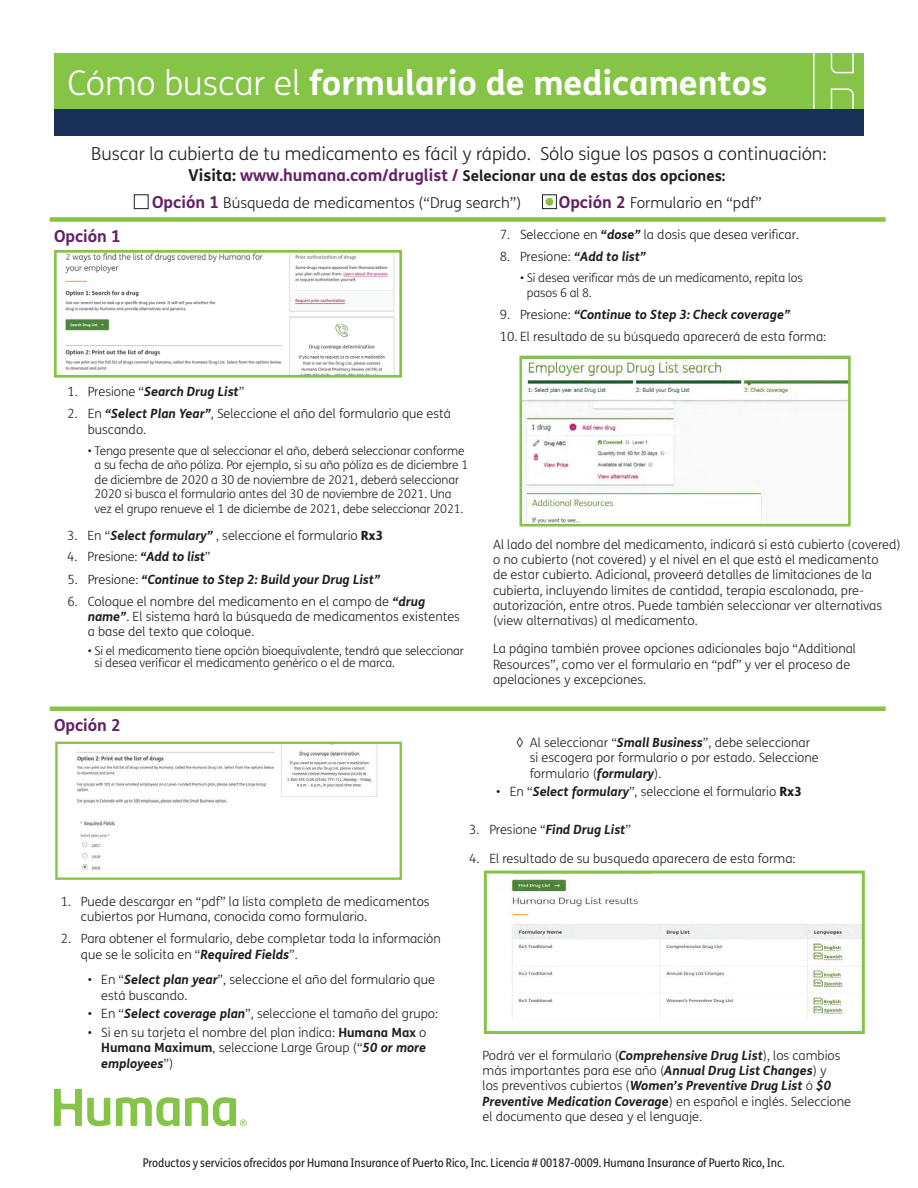
<style>
.page{position:relative;width:918px;height:1188px;background:#fff}
.page>*{position:absolute;margin:0;border:0;box-sizing:border-box;transform-origin:0 0}
.t1{font:700 34.05px "FS Humana";color:#fff}
.t2{font:300 18px "FS Humana";color:#201d1e}
.t3{font:700 16.5px "FS Humana";color:#632365}
.t4{font:300 15px/26.5px "FS Humana";color:#201d1e}
.t5{font:300 12.75px/15.3px "FS Humana";color:#201d1e}
.t6{font:italic 700 12.75px "FS Humana";color:#201d1e}
.t7{font:300 12px/14.7px "FS Humana";letter-spacing:-.01em;color:#201d1e}
.t8{font:12px "FS Humana Condensed";color:#201d1e}
.s1{font-weight:300}
.s2{font-weight:700;font-size:16.5px}
.s3{font-weight:700;font-size:16.5px;color:#632365}
.s4{font-weight:700}
.s5{font-weight:300;font-style:normal}
.s6{font-weight:700;font-style:italic}
.s7{font-weight:800}
</style>
<div class="page">
<div style="left:54px;top:53px;width:810px;height:56px;background:#85c447"></div>
<svg style="left:54px;top:1089px;width:193px;height:37px"></svg>
<svg style="left:813px;top:53px;width:41px;height:56px"></svg>
<div style="left:54px;top:109px;width:810px;height:26px;background:#182f57"></div>
<img style="left:509px;top:879px;width:352px;height:141px">
<div style="left:484px;top:871px;width:381px;height:163px;border:3px solid #85c447"></div>
<img style="left:77px;top:745px;width:301px;height:125px">
<div style="left:55px;top:742px;width:347px;height:138px;border:2px solid #85c447"></div>
<img style="left:65px;top:254px;width:330px;height:120px">
<div style="left:54px;top:250px;width:348px;height:128px;border:3px solid #85c447"></div>
<div style="left:50px;top:217px;width:836px;height:5px;background:#85c447"></div>
<div style="left:50px;top:706px;width:836px;height:5px;background:#85c447"></div>
<img style="left:523px;top:360px;width:324px;height:162px">
<div style="left:519px;top:356px;width:332px;height:170px;border:3px solid #85c447"></div>
<svg style="left:134px;top:194px;width:423px;height:15px"></svg>
<div style="left:546px;top:198px;width:7px;height:8px;border:4px solid #85c447;border-radius:50%"></div>
<h1 class="t1" style="left:68px;top:69px;width:701px"><span class="s1">Cómo buscar el</span> formulario de medicamentos</h1>
<h2 class="t2" style="left:91px;top:146px;width:737px">Buscar la cubierta de tu medicamento es fácil y rápido. Sólo sigue los pasos a continuación:</h2>
<p class="t4" style="left:152px;top:164px;width:575px;text-indent:36px"><span class="s2">Visita:</span> <span class="s3">www.humana.com/druglist /</span> <span class="s4">Selecionar una de estas dos opciones:<br></span><span class="s3">Opción 1</span> Búsqueda de medicamentos (“Drug search”)</p>
<p class="t4" style="left:559px;top:191px;width:204px"><span class="s3">Opción 2</span> Formulario en “pdf”</p>
<p class="t3" style="left:54px;top:229px;width:68px">Opción 1</p>
<p class="t6" style="left:68px;top:386px;width:178px"><span class="s5">1. Presione “</span>Search Drug List<span class="s5">”</span></p>
<p class="t5" style="left:88px;top:407px;width:365px;text-indent:-20px">2. En <span class="s6">“Select Plan Year”</span>, Seleccione el año del formulario que está buscando.</p>
<p class="t7" style="left:94px;top:444px;width:375px;text-indent:-7px">• Tenga presente que al seleccionar el año, deberá seleccionar conforme a su fecha de año póliza. Por ejemplo, si su año póliza es de diciembre 1 de diciembre de 2020 a 30 de noviembre de 2021, deberá seleccionar 2020 si busca el formulario antes del 30 de noviembre de 2021. Una vez el grupo renueve el 1 de diciembe de 2021, debe seleccionar 2021.</p>
<p class="t5" style="left:67px;top:527px;width:317px">3. En “<span class="s6">Select formulary”</span> , seleccione el formulario <span class="s7">Rx3</span></p>
<p class="t5" style="left:67px;top:549px;width:145px">4. Presione: <span class="s6">“Add to list</span>”</p>
<p class="t6" style="left:67px;top:574px;width:314px"><span class="s5">5. Presione:</span> “Continue to Step 2: Build your Drug List”</p>
<p class="t5" style="left:88px;top:595px;width:374px;text-indent:-20px">6. Coloque el nombre del medicamento en el campo de <span class="s6">“drug name”</span>. El sistema hará la búsqueda de medicamentos existentes a base del texto que coloque.</p>
<p class="t7" style="left:94px;top:646px;width:371px;line-height:12px;text-indent:-7px">• Si el medicamento tiene opción bioequivalente, tendrá que seleccionar si desea verificar el medicamento genérico o el de marca.</p>
<p class="t3" style="left:54px;top:718px;width:68px">Opción 2</p>
<p class="t5" style="left:500px;top:228px;width:301px">7. Seleccione en <span class="s6">“dose”</span> la dosis que desea verificar.</p>
<p class="t5" style="left:500px;top:250px;width:148px">8. Presione: <span class="s6">“Add to list”</span></p>
<p class="t7" style="left:527px;top:271px;width:278px;line-height:15.3px;text-indent:-7px">• Si desea verificar más de un medicamento, repita los pasos 6 al 8.</p>
<p class="t6" style="left:500px;top:309px;width:292px"><span class="s5">9. Presione:</span> “Continue to Step 3: Check coverage”</p>
<p class="t5" style="left:500px;top:330px;width:328px">10. El resultado de su búsqueda aparecerá de esta forma:</p>
<p class="t5" style="left:493px;top:538px;width:409px">Al lado del nombre del medicamento, indicará si está cubierto (covered) o no cubierto (not covered) y el nivel en el que está el medicamento<br>de estar cubierto. Adicional, proveerá detalles de limitaciones de la cubierta, incluyendo límites de cantidad, terapia escalonada, pre&shy;autorización, entre otros. Puede también seleccionar ver alternativas (view alternativas) al medicamento.</p>
<p class="t5" style="left:493px;top:642px;width:364px">La página también provee opciones adicionales bajo “Additional<br>Resources”, como ver el formulario en “pdf” y ver el proceso de apelaciones y excepciones.</p>
<p class="t5" style="left:81px;top:895px;width:350px;text-indent:-20px">1. Puede descargar en “pdf” la lista completa de medicamentos cubiertos por Humana, conocida como formulario.</p>
<p class="t5" style="left:81px;top:932px;width:361px;text-indent:-20px">2. Para obtener el formulario, debe completar toda la información que se le solicita en “<span class="s6">Required Fields</span>”.</p>
<p class="t5" style="left:101px;top:973px;width:335px;text-indent:-14px">• En “<span class="s6">Select plan year</span>”, seleccione el año del formulario que está buscando.</p>
<p class="t5" style="left:88px;top:1007px;width:352px">• En “<span class="s6">Select coverage plan</span>”, seleccione el tamaño del grupo:</p>
<p class="t5" style="left:101px;top:1026px;width:327px;text-align:justify;text-indent:-14px">• Si en su tarjeta el nombre del plan indica: <span class="s4">Humana Max</span> o <span class="s4">Humana Maximum</span>, seleccione Large Group (“<span class="s6">50 or more employees</span>”)</p>
<p class="t5" style="left:530px;top:736px;width:290px;text-indent:-14px">◊ Al seleccionar “<span class="s6">Small Business</span>”, debe seleccionar si escogera por formulario o por estado. Seleccione formulario (<span class="s6">formulary</span>).</p>
<p class="t5" style="left:496px;top:785px;width:307px">• En “<span class="s6">Select formulary</span>”, seleccione el formulario <span class="s7">Rx3</span></p>
<p class="t5" style="left:469px;top:823px;width:163px">3. Presione “<span class="s6">Find Drug List</span>”</p>
<p class="t5" style="left:469px;top:851px;width:328px">4. El resultado de su busqueda aparecera de esta forma:</p>
<p class="t5" style="left:483px;top:1049px;width:370px">Podrá ver el formulario (<span class="s6">Comprehensive Drug List</span>), los cambios más importantes para ese año (<span class="s6">Annual Drug List Changes</span>) y<br>los preventivos cubiertos (<span class="s6">Women’s Preventive Drug List</span> ó <span class="s6">$0<br>Preventive Medication Coverage</span>) en español e inglés. Seleccione el documento que desea y el lenguaje.</p>
<p class="t8" style="left:143px;top:1156px;width:643px">Productos y servicios ofrecidos por Humana Insurance of Puerto Rico, Inc. Licencia # 00187-0009. Humana Insurance of Puerto Rico, Inc.</p>
</div>
